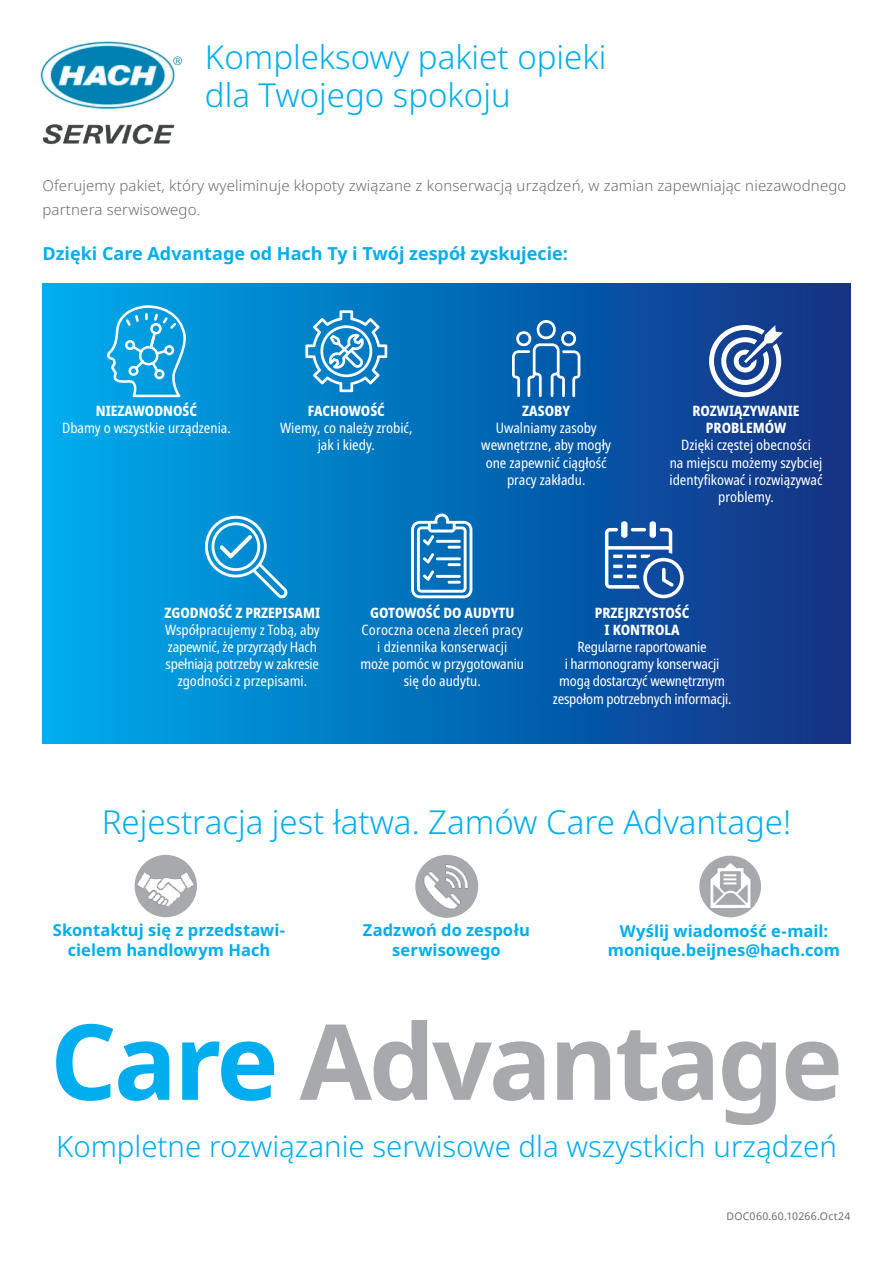
<style>
.page{position:relative;width:893px;height:1263px;background:#fff}
.page>*{position:absolute;margin:0;border:0;box-sizing:border-box;transform-origin:0 0}
.t1{font:700 105px "Noto Sans";letter-spacing:-.03em;color:#a8a9ad}
.t2{font:300 33px/37.5px "Noto Sans";color:#00aeef}
.t3{font:300 29.4px "Noto Sans";color:#00aeef}
.t4{font:700 18px "Noto Sans";color:#00aeef}
.t5{font:700 16.5px/19.8px "Noto Sans";color:#00aeef;text-align:center}
.t6{font:300 15px/24px "Noto Sans";letter-spacing:.01em;color:#6c6d70}
.t7{font:condensed 14.25px/17.1px "Noto Sans";color:#fff;text-align:center}
.t8{font:800 condensed 14.25px/17.1px "Noto Sans";color:#fff;text-align:center}
.t9{font:10.5px "Noto Sans";letter-spacing:.025em;color:#6c6d70}
.s1{color:#00aeef}
</style>
<div class="page">
<div style="left:43px;top:283px;width:807px;height:461px;background:linear-gradient(to right,#00aced,#102e83)"></div>
<svg style="left:205px;top:515px;width:82px;height:83px"></svg>
<svg style="left:107px;top:305px;width:80px;height:92px"></svg>
<svg style="left:305px;top:310px;width:82px;height:82px"></svg>
<svg style="left:512px;top:320px;width:68px;height:77px"></svg>
<svg style="left:709px;top:325px;width:74px;height:72px"></svg>
<svg style="left:605px;top:521px;width:79px;height:77px"></svg>
<svg style="left:411px;top:513px;width:61px;height:85px"></svg>
<div style="left:699px;top:856px;width:62px;height:61px;background:#a8a9ad;border-radius:50%"></div>
<img style="left:706px;top:862px;width:48px;height:47px">
<img style="left:415px;top:856px;width:61px;height:62px">
<img style="left:135px;top:858px;width:62px;height:60px">
<img style="left:40px;top:41px;width:143px;height:104px">
<h2 class="t2" style="left:205px;top:39px;width:403px">Kompleksowy pakiet opieki dla Twojego spokoju</h2>
<p class="t6" style="left:43px;top:174px;width:805px">Oferujemy pakiet, który wyeliminuje kłopoty związane z konserwacją urządzeń, w zamian zapewniając niezawodnego partnera serwisowego.</p>
<p class="t4" style="left:43px;top:241px;width:527px">Dzięki Care Advantage od Hach Ty i Twój zespół zyskujecie:</p>
<p class="t8" style="left:96px;top:403px;width:103px">NIEZAWODNOŚĆ</p>
<p class="t7" style="left:62px;top:420px;width:170px">Dbamy o wszystkie urządzenia.</p>
<p class="t8" style="left:308px;top:403px;width:79px">FACHOWOŚĆ</p>
<p class="t7" style="left:280px;top:420px;width:134px">Wiemy, co należy zrobić, jak i kiedy.</p>
<p class="t8" style="left:522px;top:403px;width:49px">ZASOBY</p>
<p class="t7" style="left:481px;top:420px;width:131px">Uwalniamy zasoby wewnętrzne, aby mogły one zapewnić ciągłość pracy zakładu.</p>
<p class="t8" style="left:692px;top:403px;width:109px">ROZWIĄZYWANIE<br>PROBLEMÓW</p>
<p class="t7" style="left:669px;top:437px;width:155px">Dzięki częstej obecności<br>na miejscu możemy szybciej identyfikować i rozwiązywać problemy.</p>
<p class="t8" style="left:165px;top:604px;width:157px">ZGODNOŚĆ Z PRZEPISAMI</p>
<p class="t7" style="left:165px;top:622px;width:156px">Współpracujemy z Tobą, aby zapewnić, że przyrządy Hach spełniają potrzeby w zakresie zgodności z przepisami.</p>
<p class="t8" style="left:370px;top:604px;width:146px">GOTOWOŚĆ DO AUDYTU</p>
<p class="t7" style="left:361px;top:622px;width:165px">Coroczna ocena zleceń pracy i dziennika konserwacji<br>może pomóc w przygotowaniu się do audytu.</p>
<p class="t8" style="left:595px;top:604px;width:96px">PRZEJRZYSTOŚĆ<br>I KONTROLA</p>
<p class="t7" style="left:553px;top:639px;width:180px">Regularne raportowanie<br>i harmonogramy konserwacji mogą dostarczyć wewnętrznym zespołom potrzebnych informacji.</p>
<h2 class="t2" style="left:102px;top:804px;width:691px">Rejestracja jest łatwa. Zamów Care Advantage!</h2>
<p class="t5" style="left:53px;top:921px;width:234px">Skontaktuj się z przedstawi&shy;cielem handlowym Hach</p>
<p class="t5" style="left:363px;top:921px;width:169px">Zadzwoń do zespołu serwisowego</p>
<p class="t5" style="left:608px;top:921px;width:234px">Wyślij wiadomość e-mail: monique.beijnes@hach.com</p>
<h1 class="t1" style="left:50px;top:987px;width:794px"><span class="s1">Care</span> Advantage</h1>
<h3 class="t3" style="left:56px;top:1126px;width:782px">Kompletne rozwiązanie serwisowe dla wszystkich urządzeń</h3>
<p class="t9" style="left:726px;top:1209px;width:125px">DOC060.60.10266.Oct24</p>
</div>
